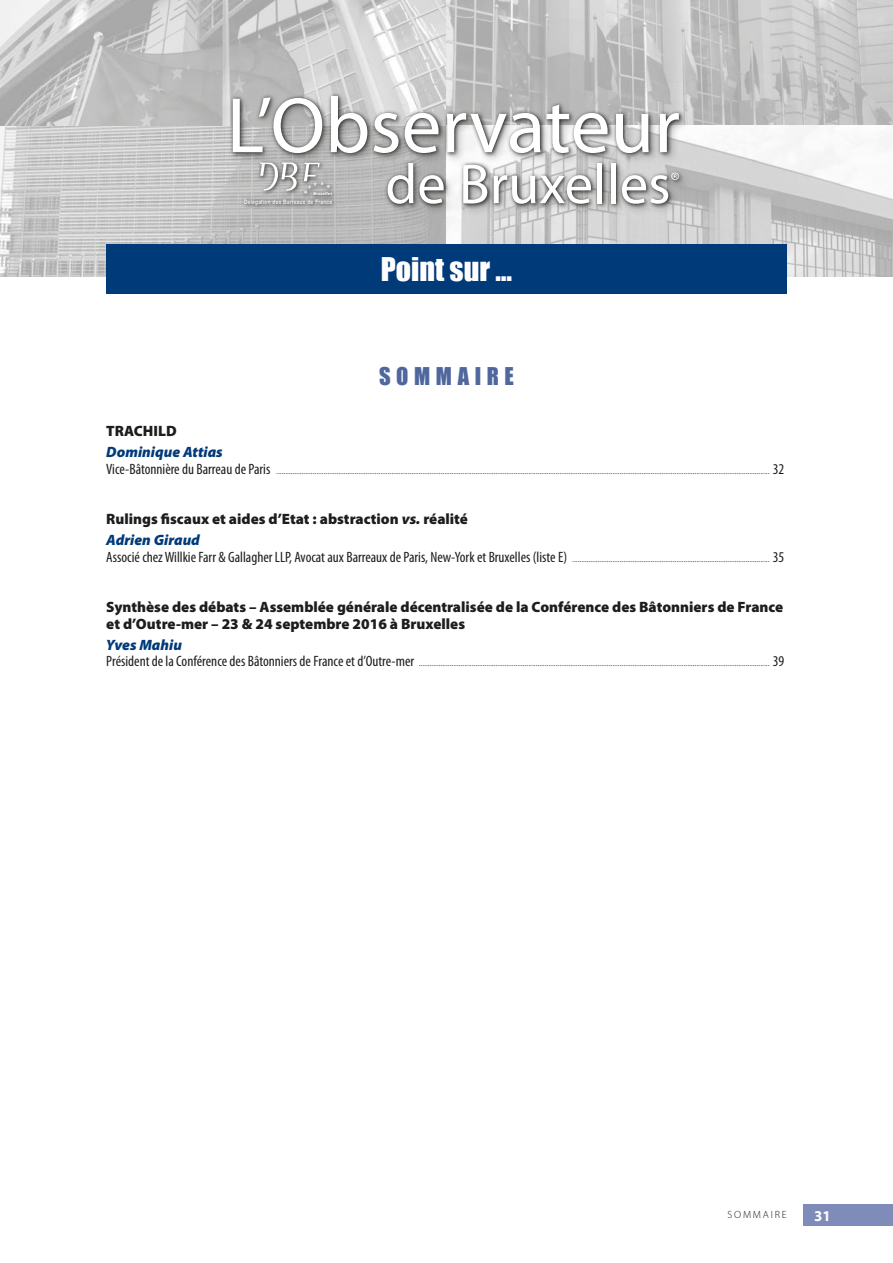
<style>
.page{position:relative;width:893px;height:1263px;background:#fff}
.page>*{position:absolute;margin:0;border:0;box-sizing:border-box;transform-origin:0 0}
.t1{font:79.2px "Myriad Pro";color:#fff}
.t2{font:56.55px "Myriad Pro";color:#fff}
.t3{font:30px "Impact";color:#fff}
.t4{font:22.65px "Myriad Pro";color:#fff}
.t5{font:22.5px "Impact";letter-spacing:.25em;color:#4f679d}
.t6{font:900 15px/21px "Myriad Pro";color:#1d1d1b}
.t7{font:italic 900 15px "Myriad Pro";color:#003a79}
.t8{font:700 15px "Myriad Pro";color:#fff}
.t9{font:300 10.5px "Myriad Pro";letter-spacing:.17em;color:#1d1d1b}
.t10{font:500 6.15px "Helvetica Neue LT Std";letter-spacing:.05em;color:#fff;scale:.8 1}
.t11{font:italic 700 4.35px "Myriad Pro";letter-spacing:.05em;color:#fff}
.s1{font-weight:400;font-stretch:condensed;font-size:15px}
.s2{font-style:italic}
.s3{font-style:italic;color:#003a79}
</style>
<div class="page">
<img style="left:0;top:0;width:893px;height:276px">
<div style="left:229px;top:92px;width:462px;height:124px;background:#1d1d1b;opacity:.3"></div>
<img style="left:281px;top:162px;width:16px;height:29px">
<div style="left:106px;top:244px;width:681px;height:50px;background:#003a79"></div>
<div style="left:804px;top:1205px;width:89px;height:21px;background:#7f8cb9"></div>
<h1 class="t1" style="left:227px;top:82px;width:455px">L’Observateur</h1>
<h2 class="t2" style="left:385px;top:153px;width:287px">de Bruxelles</h2>
<h3 class="t4" style="left:671px;top:168px;width:11px">®</h3>
<p class="t11" style="left:313px;top:191px;width:20px">Bruxelles</p>
<p class="t10" style="left:244px;top:198px;width:112px">Délégation des Barreaux de France</p>
<h3 class="t3" style="left:381px;top:251px;width:133px">Point sur …</h3>
<h3 class="t5" style="left:379px;top:363px;width:136px">SOMMAIRE</h3>
<h3 class="t6" style="left:106px;top:421px;width:72px">TRACHILD</h3>
<h3 class="t7" style="left:106px;top:444px;width:118px">Dominique Attias</h3>
<p class="t9" style="left:106px;top:464px;width:680px"><span class="s1">Vice-Bâtonnière du Barreau de Paris</span> .............................................................................................................................................................................................................................................................................. <span class="s1">32</span></p>
<h3 class="t6" style="left:106px;top:509px;width:363px">Rulings fiscaux et aides d’Etat : abstraction <span class="s2">vs.</span> réalité<br><span class="s3">Adrien Giraud</span></h3>
<p class="t9" style="left:106px;top:552px;width:679px"><span class="s1">Associé chez Willkie Farr &amp; Gallagher LLP, Avocat aux Barreaux de Paris, New-York et Bruxelles (liste E)</span> ............................................................................................................ <span class="s1">35</span></p>
<h3 class="t6" style="left:106px;top:599px;width:678px;line-height:16.5px">Synthèse des débats – Assemblée générale décentralisée de la Conférence des Bâtonniers de France et d’Outre-mer – 23 &amp; 24 septembre 2016 à Bruxelles</h3>
<h3 class="t7" style="left:106px;top:636px;width:77px">Yves Mahiu</h3>
<p class="t9" style="left:106px;top:657px;width:679px"><span class="s1">Président de la Conférence des Bâtonniers de France et d’Outre-mer</span> ................................................................................................................................................................................................ <span class="s1">39</span></p>
<p class="t9" style="left:727px;top:1209px;width:61px">SOMMAIRE</p>
<h3 class="t8" style="left:814px;top:1207px;width:18px">31</h3>
</div>
